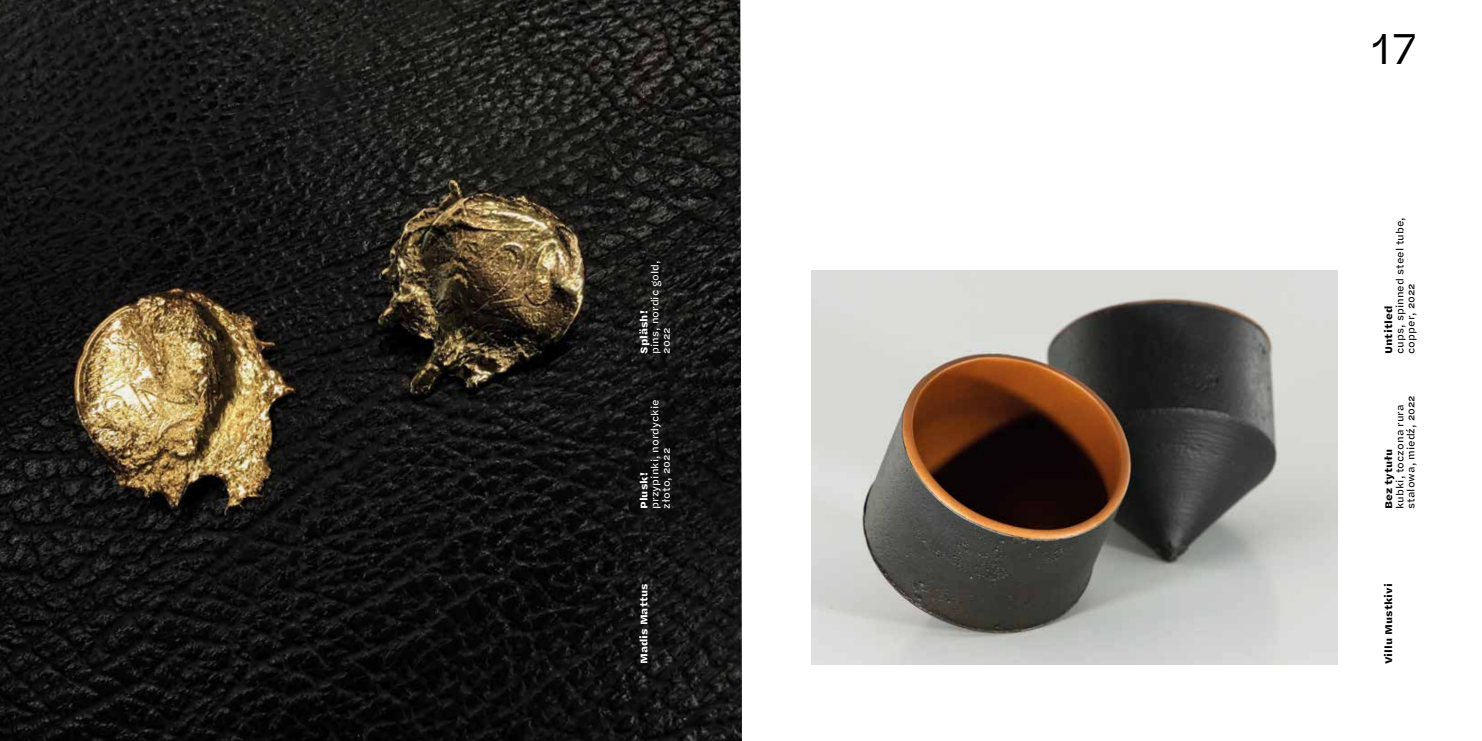
<style>
.page{position:relative;width:1482px;height:741px;background:#fff}
.page>*{position:absolute;margin:0;border:0;box-sizing:border-box;transform-origin:0 0}
.t1{font:45px "Halyard Micro";color:#000}
.t2{font:10px/11.2px "Halyard Micro";color:#000}
.t3{font:10px/11.2px "Halyard Micro";color:#fff}
.t4{font:700 10px "Halyard Micro";color:#000}
.t5{font:700 10px "Halyard Micro";color:#fff}
</style>
<div class="page">
<img style="left:0;top:0;width:730px;height:741px">
<img style="left:730px;top:0;width:11px;height:741px">
<img style="left:811px;top:270px;width:525px;height:394px">
<svg style="left:714px;top:0;width:19px;height:1px"></svg>
<svg style="left:714px;top:740px;width:19px;height:1px"></svg>
<p class="t3" style="left:649px;top:354px;width:95px;rotate:-90deg">pins, nordic gold,<br>2022</p>
<p class="t5" style="left:636px;top:354px;width:45px;rotate:-90deg">Spläsh!</p>
<p class="t3" style="left:649px;top:509px;width:111px;rotate:-90deg">przypinki, nordyckie złoto, 2022</p>
<p class="t5" style="left:636px;top:509px;width:38px;rotate:-90deg">Plusk!</p>
<p class="t5" style="left:636px;top:664px;width:82px;rotate:-90deg">Madis Mattus</p>
<h1 class="t1" style="left:1370px;top:15px;width:48px">17</h1>
<p class="t2" style="left:1393px;top:354px;width:138px;rotate:-90deg">cups, spinned steel tube, copper, 2022</p>
<p class="t4" style="left:1380px;top:354px;width:49px;rotate:-90deg">Untitled</p>
<p class="t2" style="left:1393px;top:509px;width:115px;rotate:-90deg">kubki, toczona rura stalowa, miedź, 2022</p>
<p class="t4" style="left:1380px;top:509px;width:62px;rotate:-90deg">Bez tytułu</p>
<p class="t4" style="left:1380px;top:664px;width:82px;rotate:-90deg">Villu Mustkivi</p>
</div>
